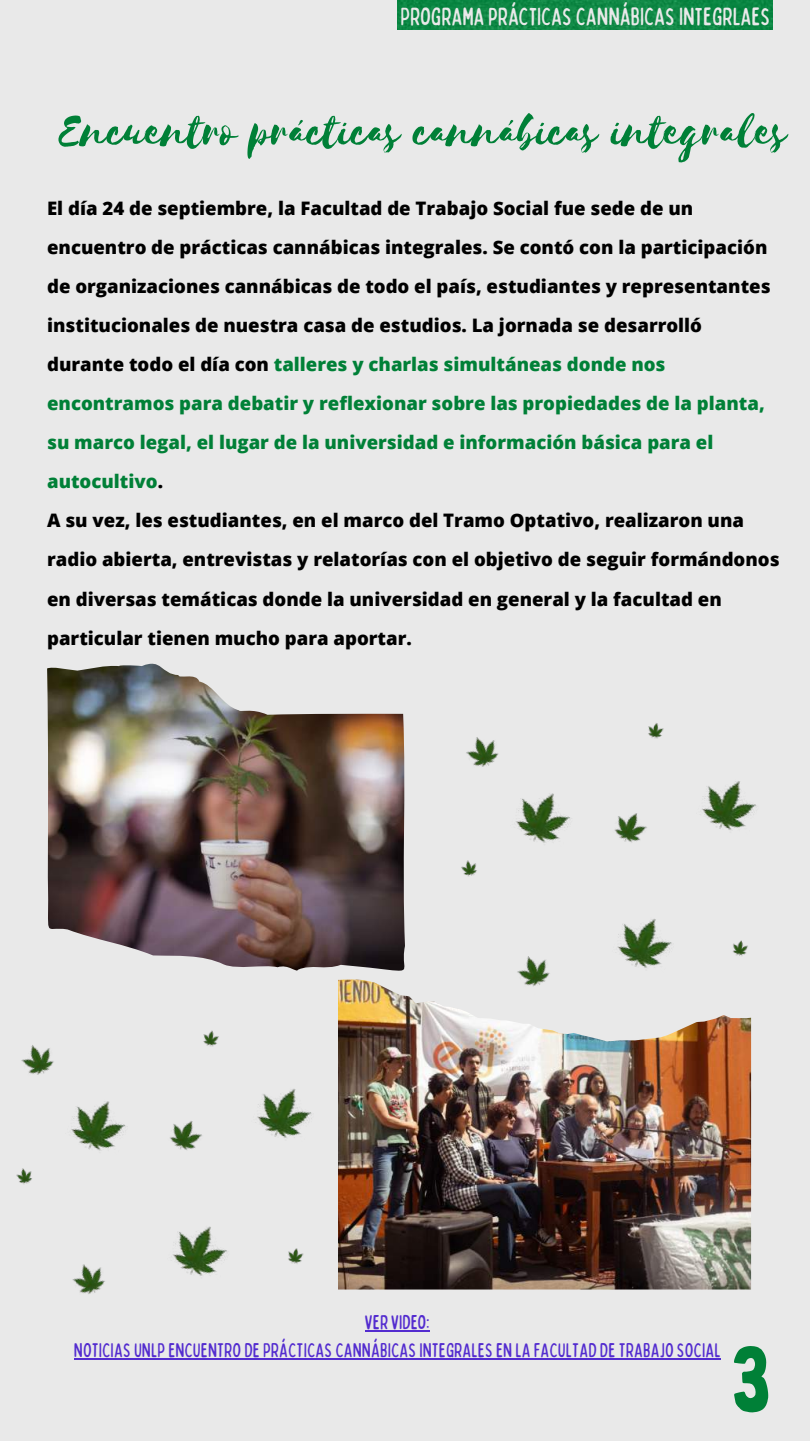
<style>
.page{position:relative;width:810px;height:1441px;background:#fff}
.page>*{position:absolute;margin:0;border:0;box-sizing:border-box;transform-origin:0 0}
.t1{font:90px "Bobby Jones";color:#008037}
.t2{font:52.3px "Selima";color:#008037}
.t3{font:condensed 25.1px "Bobby Jones Soft";color:#e9e9e9}
.t4{font:condensed 20px/27.8px "Bobby Jones Soft";color:#532ccf;text-align:center}
.t5{font:800 18.6px/39px "Open Sans";color:#000}
.s1{color:#008037}
</style>
<div class="page">
<div style="left:0;top:0;width:810px;height:1440px;background:#e9e9e9"></div>
<img style="left:397px;top:0;width:375px;height:29px">
<img style="left:47px;top:663px;width:358px;height:307px">
<img style="left:338px;top:979px;width:413px;height:309px">
<img style="left:466px;top:737px;width:33px;height:30px">
<img style="left:614px;top:813px;width:33px;height:30px">
<img style="left:509px;top:956px;width:51px;height:36px">
<img style="left:461px;top:860px;width:16px;height:17px">
<img style="left:648px;top:723px;width:16px;height:16px">
<img style="left:733px;top:940px;width:15px;height:16px">
<img style="left:617px;top:919px;width:55px;height:49px">
<img style="left:702px;top:781px;width:55px;height:49px">
<img style="left:516px;top:793px;width:54px;height:50px">
<img style="left:21px;top:1045px;width:33px;height:30px">
<img style="left:170px;top:1121px;width:32px;height:29px">
<img style="left:72px;top:1264px;width:33px;height:30px">
<img style="left:16px;top:1168px;width:16px;height:16px">
<img style="left:203px;top:1030px;width:16px;height:17px">
<img style="left:288px;top:1248px;width:16px;height:16px">
<img style="left:173px;top:1226px;width:54px;height:50px">
<img style="left:257px;top:1089px;width:55px;height:49px">
<img style="left:71px;top:1101px;width:55px;height:50px">
<hr style="left:365px;top:1330px;width:65px;height:1px;background:#532ccf">
<hr style="left:74px;top:1357px;width:647px;height:2px;background:#532ccf">
<h3 class="t3" style="left:400px;top:0;width:372px">PROGRAMA PRÁCTICAS CANNÁBICAS INTEGRLAES</h3>
<h2 class="t2" style="left:60px;top:102px;width:729px">Encuentro prácticas cannábicas integrales</h2>
<p class="t5" style="left:47px;top:188px;width:734px">El día 24 de septiembre, la Facultad de Trabajo Social fue sede de un encuentro de prácticas cannábicas integrales. Se contó con la participación de organizaciones cannábicas de todo el país, estudiantes y representantes institucionales de nuestra casa de estudios. La jornada se desarrolló durante todo el día con <span class="s1">talleres y charlas simultáneas donde nos encontramos para debatir y reflexionar sobre las propiedades de la planta, su marco legal, el lugar de la universidad e información básica para el autocultivo</span>.<br>A su vez, les estudiantes, en el marco del Tramo Optativo, realizaron una radio abierta, entrevistas y relatorías con el objetivo de seguir formándonos en diversas temáticas donde la universidad en general y la facultad en particular tienen mucho para aportar.</p>
<p class="t4" style="left:74px;top:1307px;width:648px">VER VIDEO:<br>NOTICIASUNLPENCUENTRO DEPRÁCTICAS CANNÁBICASINTEGRALESEN LA FACULTAD DETRABAJO SOCIAL</p>
<h1 class="t1" style="left:730px;top:1322px;width:43px">3</h1>
</div>
